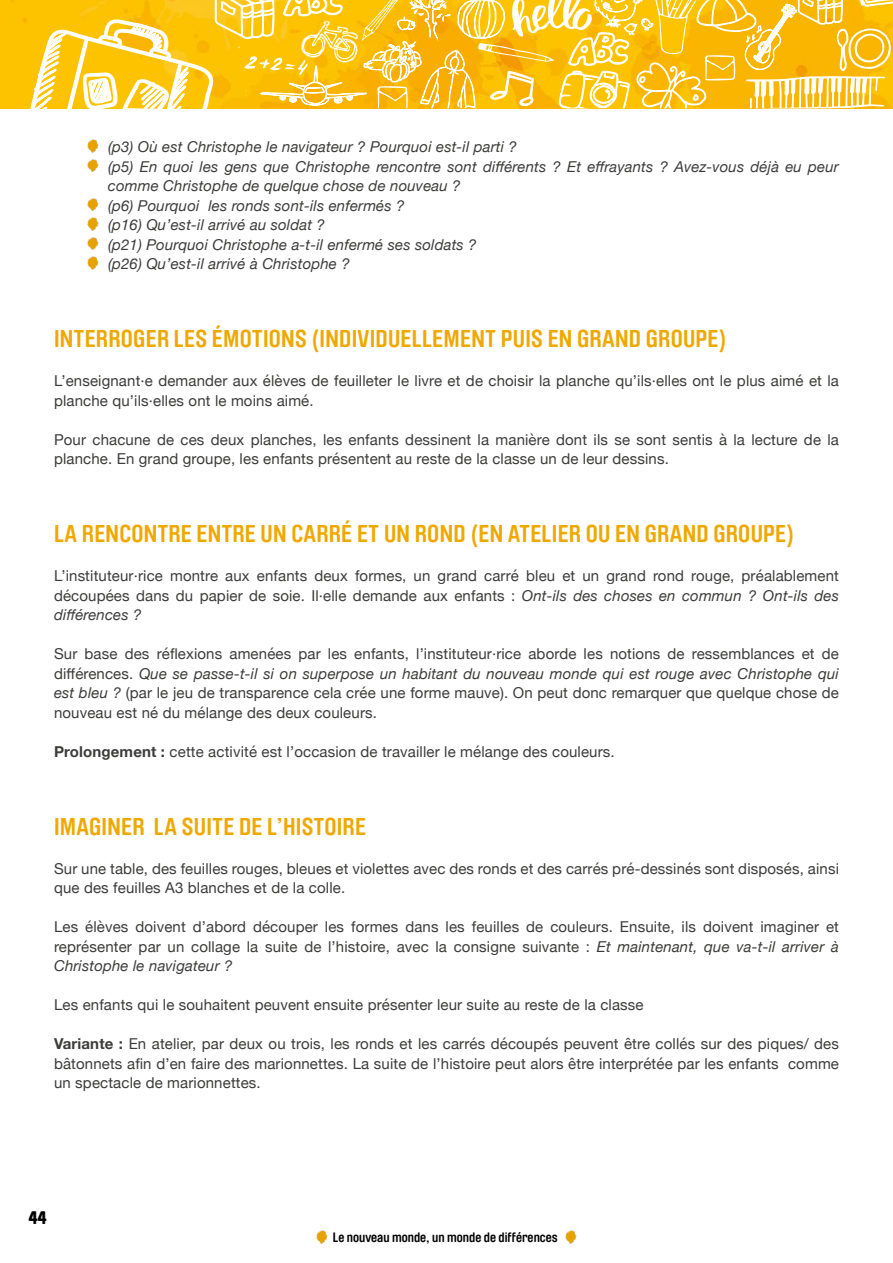
<style>
.page{position:relative;width:893px;height:1263px;background:#fff}
.page>*{position:absolute;margin:0;border:0;box-sizing:border-box;transform-origin:0 0}
.t1{font:700 24px "Brauer Neue";letter-spacing:.01em;color:#efa800}
.t2{font:900 18px "Brauer Neue";color:#000}
.t3{font:15px/19.5px "Helvetica Neue";letter-spacing:.01em;color:#3c3c3b;text-align:justify}
.t4{font:italic 15px/19.5px "Helvetica Neue";letter-spacing:.01em;color:#3c3c3b}
.t5{font:700 13.5px "Brauer Neue";color:#000}
.s1{font-style:italic}
.s2{font-weight:700}
</style>
<div class="page">
<svg style="left:316px;top:1231px;width:12px;height:13px"></svg>
<svg style="left:565px;top:1231px;width:12px;height:13px"></svg>
<div style="left:0;top:0;width:27px;height:108px;background:#fdc300"></div>
<svg style="left:27px;top:0;width:866px;height:109px;background:#fbc934"></svg>
<svg style="left:87px;top:140px;width:12px;height:12px"></svg>
<svg style="left:87px;top:159px;width:12px;height:13px"></svg>
<svg style="left:87px;top:198px;width:12px;height:13px"></svg>
<svg style="left:87px;top:218px;width:12px;height:12px"></svg>
<svg style="left:87px;top:237px;width:12px;height:13px"></svg>
<svg style="left:87px;top:257px;width:12px;height:12px"></svg>
<p class="t4" style="left:108px;top:138px;width:732px">(p3) Où est Christophe le navigateur ? Pourquoi est-il parti ?<br>(p5) En quoi les gens que Christophe rencontre sont différents ? Et effrayants ? Avez-vous déjà eu peur comme Christophe de quelque chose de nouveau ?<br>(p6) Pourquoi les ronds sont-ils enfermés ?<br>(p16) Qu’est-il arrivé au soldat ?<br>(p21) Pourquoi Christophe a-t-il enfermé ses soldats ?<br>(p26) Qu’est-il arrivé à Christophe ?</p>
<h1 class="t1" style="left:54px;top:325px;width:674px">INTERROGER LES ÉMOTIONS (INDIVIDUELLEMENT PUIS EN GRAND GROUPE)</h1>
<p class="t3" style="left:54px;top:372px;width:786px">L’enseignant∙e demander aux élèves de feuilleter le livre et de choisir la planche qu’ils·elles ont le plus aimé et la planche qu’ils·elles ont le moins aimé.</p>
<p class="t3" style="left:54px;top:431px;width:786px">Pour chacune de ces deux planches, les enfants dessinent la manière dont ils se sont sentis à la lecture de la planche. En grand groupe, les enfants présentent au reste de la classe un de leur dessins.</p>
<h1 class="t1" style="left:54px;top:520px;width:742px">LA RENCONTRE ENTRE UN CARRÉ ET UN ROND (EN ATELIER OU EN GRAND GROUPE)</h1>
<p class="t3" style="left:54px;top:567px;width:786px">L’instituteur·rice montre aux enfants deux formes, un grand carré bleu et un grand rond rouge, préalablement découpées dans du papier de soie. Il∙elle demande aux enfants : <span class="s1">Ont-ils des choses en commun ? Ont-ils des différences ?</span></p>
<p class="t3" style="left:54px;top:645px;width:786px">Sur base des réflexions amenées par les enfants, l’instituteur·rice aborde les notions de ressemblances et de différences. <span class="s1">Que se passe-t-il si on superpose un habitant du nouveau monde qui est rouge avec Christophe qui est bleu ?</span> (par le jeu de transparence cela crée une forme mauve). On peut donc remarquer que quelque chose de nouveau est né du mélange des deux couleurs.</p>
<p class="t3" style="left:54px;top:743px;width:562px"><span class="s2">Prolongement :</span> cette activité est l’occasion de travailler le mélange des couleurs.</p>
<h1 class="t1" style="left:54px;top:813px;width:314px">IMAGINER LA SUITE DE L’HISTOIRE</h1>
<p class="t3" style="left:54px;top:860px;width:786px">Sur une table, des feuilles rouges, bleues et violettes avec des ronds et des carrés pré-dessinés sont disposés, ainsi que des feuilles A3 blanches et de la colle.</p>
<p class="t3" style="left:54px;top:918px;width:786px">Les élèves doivent d’abord découper les formes dans les feuilles de couleurs. Ensuite, ils doivent imaginer et représenter par un collage la suite de l’histoire, avec la consigne suivante : <span class="s1">Et maintenant, que va-t-il arriver à Christophe le navigateur ?</span></p>
<p class="t3" style="left:54px;top:996px;width:591px">Les enfants qui le souhaitent peuvent ensuite présenter leur suite au reste de la classe</p>
<p class="t3" style="left:54px;top:1035px;width:786px"><span class="s2">Variante :</span> En atelier, par deux ou trois, les ronds et les carrés découpés peuvent être collés sur des piques/ des bâtonnets afin d’en faire des marionnettes. La suite de l’histoire peut alors être interprétée par les enfants comme un spectacle de marionnettes.</p>
<p class="t2" style="left:29px;top:1207px;width:19px">44</p>
<p class="t5" style="left:333px;top:1230px;width:227px">Le nouveau monde, un monde de différences</p>
</div>
